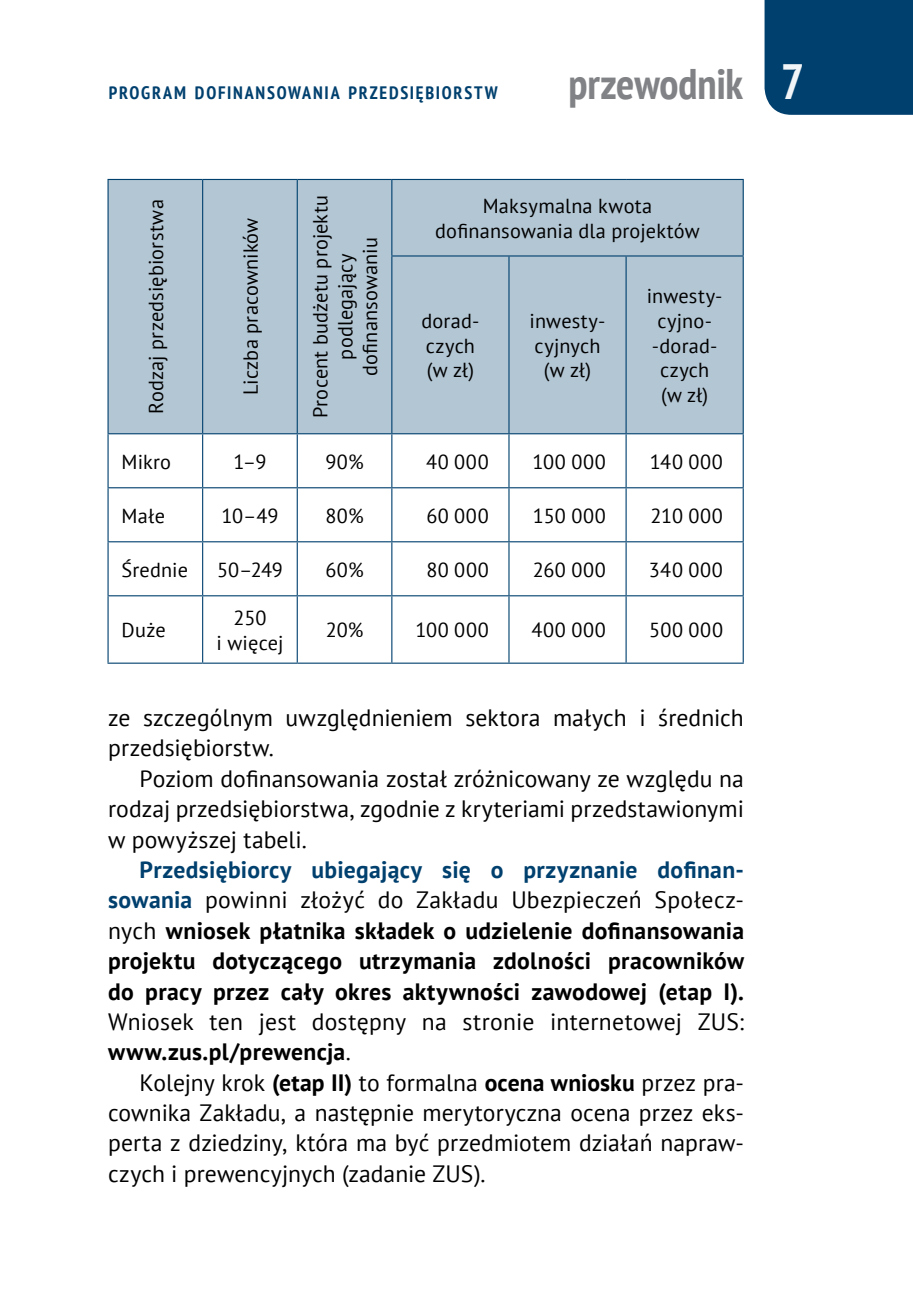
<style>
.page{position:relative;width:913px;height:1295px;background:#fff}
.page>*{position:absolute;margin:0;border:0;box-sizing:border-box;transform-origin:0 0}
.t1{font:700 condensed 42.75px "PT Sans";letter-spacing:-.005em;color:#808285}
.t2{font:23.62px/30.4px "PT Sans";letter-spacing:.005em;color:#000}
.t3{font:700 23.62px/30.4px "PT Sans";letter-spacing:.015em;color:#000;text-align:justify}
.t4{font:20.25px/24.8px "PT Sans";letter-spacing:.01em;color:#000;text-align:center}
.t5{font:700 condensed 18px "PT Sans";letter-spacing:.095em;color:#00406e}
.s1{font-size:49.5px;color:#fff}
.s2{color:#00406e}
.s3{font-weight:400}
.s4{font-weight:700}
</style>
<div class="page">
<div style="left:764px;top:0;width:148px;height:115px;background:#00406e"></div>
<div style="left:109px;top:180px;width:633px;height:253px;background:#b3c6d4"></div>
<svg style="left:109px;top:488px;width:633px;height:174px"></svg>
<hr style="left:107px;top:179px;width:95px;height:1px;background:#00406e">
<hr style="left:107px;top:180px;width:2px;height:76px;background:#00406e">
<hr style="left:202px;top:179px;width:95px;height:1px;background:#00406e">
<hr style="left:202px;top:180px;width:1px;height:76px;background:#00406e">
<hr style="left:297px;top:179px;width:94px;height:1px;background:#00406e">
<hr style="left:296px;top:180px;width:2px;height:76px;background:#00406e">
<hr style="left:107px;top:256px;width:2px;height:177px;background:#00406e">
<hr style="left:202px;top:256px;width:1px;height:177px;background:#00406e">
<hr style="left:296px;top:256px;width:2px;height:177px;background:#00406e">
<hr style="left:391px;top:179px;width:117px;height:1px;background:#00406e">
<hr style="left:391px;top:180px;width:1px;height:75px;background:#00406e">
<hr style="left:508px;top:179px;width:117px;height:1px;background:#00406e">
<hr style="left:625px;top:179px;width:118px;height:1px;background:#00406e">
<hr style="left:742px;top:180px;width:1px;height:75px;background:#00406e">
<hr style="left:391px;top:255px;width:117px;height:1px;background:#00406e">
<hr style="left:391px;top:256px;width:1px;height:177px;background:#00406e">
<hr style="left:508px;top:255px;width:117px;height:1px;background:#00406e">
<hr style="left:508px;top:256px;width:1px;height:177px;background:#00406e">
<hr style="left:625px;top:255px;width:118px;height:1px;background:#00406e">
<hr style="left:625px;top:256px;width:1px;height:177px;background:#00406e">
<hr style="left:742px;top:256px;width:1px;height:177px;background:#00406e">
<hr style="left:107px;top:433px;width:95px;height:1px;background:#00406e">
<hr style="left:107px;top:434px;width:2px;height:53px;background:#00406e">
<hr style="left:202px;top:433px;width:95px;height:1px;background:#00406e">
<hr style="left:202px;top:434px;width:1px;height:53px;background:#00406e">
<hr style="left:297px;top:433px;width:94px;height:1px;background:#00406e">
<hr style="left:296px;top:434px;width:2px;height:53px;background:#00406e">
<hr style="left:391px;top:433px;width:117px;height:1px;background:#00406e">
<hr style="left:391px;top:434px;width:1px;height:53px;background:#00406e">
<hr style="left:508px;top:433px;width:117px;height:1px;background:#00406e">
<hr style="left:508px;top:434px;width:1px;height:53px;background:#00406e">
<hr style="left:625px;top:433px;width:118px;height:1px;background:#00406e">
<hr style="left:625px;top:434px;width:1px;height:53px;background:#00406e">
<hr style="left:742px;top:434px;width:1px;height:53px;background:#00406e">
<hr style="left:107px;top:487px;width:95px;height:1px;background:#00406e">
<hr style="left:107px;top:488px;width:2px;height:53px;background:#00406e">
<hr style="left:202px;top:487px;width:95px;height:1px;background:#00406e">
<hr style="left:202px;top:488px;width:1px;height:53px;background:#00406e">
<hr style="left:297px;top:487px;width:94px;height:1px;background:#00406e">
<hr style="left:296px;top:488px;width:2px;height:53px;background:#00406e">
<hr style="left:391px;top:487px;width:117px;height:1px;background:#00406e">
<hr style="left:391px;top:488px;width:1px;height:53px;background:#00406e">
<hr style="left:508px;top:487px;width:117px;height:1px;background:#00406e">
<hr style="left:508px;top:488px;width:1px;height:53px;background:#00406e">
<hr style="left:625px;top:487px;width:118px;height:1px;background:#00406e">
<hr style="left:625px;top:488px;width:1px;height:53px;background:#00406e">
<hr style="left:742px;top:488px;width:1px;height:53px;background:#00406e">
<hr style="left:107px;top:541px;width:95px;height:1px;background:#00406e">
<hr style="left:107px;top:542px;width:2px;height:53px;background:#00406e">
<hr style="left:202px;top:541px;width:95px;height:1px;background:#00406e">
<hr style="left:202px;top:542px;width:1px;height:53px;background:#00406e">
<hr style="left:297px;top:541px;width:94px;height:1px;background:#00406e">
<hr style="left:296px;top:542px;width:2px;height:53px;background:#00406e">
<hr style="left:391px;top:541px;width:117px;height:1px;background:#00406e">
<hr style="left:391px;top:542px;width:1px;height:53px;background:#00406e">
<hr style="left:508px;top:541px;width:117px;height:1px;background:#00406e">
<hr style="left:508px;top:542px;width:1px;height:53px;background:#00406e">
<hr style="left:625px;top:541px;width:118px;height:1px;background:#00406e">
<hr style="left:625px;top:542px;width:1px;height:53px;background:#00406e">
<hr style="left:742px;top:542px;width:1px;height:53px;background:#00406e">
<hr style="left:107px;top:595px;width:95px;height:1px;background:#00406e">
<hr style="left:107px;top:596px;width:2px;height:66px;background:#00406e">
<hr style="left:202px;top:595px;width:95px;height:1px;background:#00406e">
<hr style="left:202px;top:596px;width:1px;height:66px;background:#00406e">
<hr style="left:297px;top:595px;width:94px;height:1px;background:#00406e">
<hr style="left:296px;top:596px;width:2px;height:66px;background:#00406e">
<hr style="left:391px;top:595px;width:117px;height:1px;background:#00406e">
<hr style="left:391px;top:596px;width:1px;height:66px;background:#00406e">
<hr style="left:508px;top:595px;width:117px;height:1px;background:#00406e">
<hr style="left:508px;top:596px;width:1px;height:66px;background:#00406e">
<hr style="left:625px;top:595px;width:118px;height:1px;background:#00406e">
<hr style="left:625px;top:596px;width:1px;height:66px;background:#00406e">
<hr style="left:742px;top:596px;width:1px;height:66px;background:#00406e">
<hr style="left:107px;top:662px;width:95px;height:2px;background:#00406e">
<hr style="left:202px;top:662px;width:95px;height:2px;background:#00406e">
<hr style="left:297px;top:662px;width:94px;height:2px;background:#00406e">
<hr style="left:391px;top:662px;width:117px;height:2px;background:#00406e">
<hr style="left:508px;top:662px;width:117px;height:2px;background:#00406e">
<hr style="left:625px;top:662px;width:118px;height:2px;background:#00406e">
<p class="t5" style="left:109px;top:81px;width:390px">PROGRAM DOFINANSOWANIA PRZEDSIĘBIORSTW</p>
<h1 class="t1" style="left:568px;top:56px;width:237px">przewodnik <span class="s1">7</span></h1>
<p class="t4" style="left:143px;top:414px;width:216px;rotate:-90deg">Rodzaj przedsiębiorstwa</p>
<p class="t4" style="left:238px;top:395px;width:179px;rotate:-90deg">Liczba pracowników</p>
<p class="t4" style="left:307px;top:418px;width:225px;rotate:-90deg">Procent budżetu projektu podlegający dofinansowaniu</p>
<p class="t4" style="left:435px;top:193px;width:266px">Maksymalna kwota dofinansowania dla projektów</p>
<p class="t4" style="left:646px;top:283px;width:77px">inwesty&shy;cyjno--dorad&shy;czych<br>(w zł)</p>
<p class="t4" style="left:421px;top:308px;width:59px;text-align:left">dorad&shy;czych (w zł)</p>
<p class="t4" style="left:529px;top:308px;width:77px">inwesty&shy;cyjnych (w zł)</p>
<p class="t4" style="left:121px;top:448px;width:51px">Mikro</p>
<p class="t4" style="left:233px;top:448px;width:34px">1–9</p>
<p class="t4" style="left:325px;top:448px;width:40px">90%</p>
<p class="t4" style="left:426px;top:448px;width:64px">40 000</p>
<p class="t4" style="left:532px;top:448px;width:75px">100 000</p>
<p class="t4" style="left:649px;top:448px;width:74px">140 000</p>
<p class="t4" style="left:121px;top:502px;width:45px">Małe</p>
<p class="t4" style="left:221px;top:502px;width:58px">10–49</p>
<p class="t4" style="left:325px;top:502px;width:40px">80%</p>
<p class="t4" style="left:426px;top:502px;width:64px">60 000</p>
<p class="t4" style="left:532px;top:502px;width:74px">150 000</p>
<p class="t4" style="left:650px;top:502px;width:74px">210 000</p>
<p class="t4" style="left:121px;top:557px;width:68px">Średnie</p>
<p class="t4" style="left:217px;top:557px;width:67px">50–249</p>
<p class="t4" style="left:325px;top:557px;width:40px">60%</p>
<p class="t4" style="left:426px;top:557px;width:64px">80 000</p>
<p class="t4" style="left:532px;top:557px;width:75px">260 000</p>
<p class="t4" style="left:648px;top:557px;width:76px">340 000</p>
<p class="t4" style="left:122px;top:617px;width:46px">Duże</p>
<p class="t4" style="left:216px;top:605px;width:68px">250<br>i więcej</p>
<p class="t4" style="left:325px;top:617px;width:39px">20%</p>
<p class="t4" style="left:415px;top:617px;width:75px">100 000</p>
<p class="t4" style="left:531px;top:617px;width:76px">400 000</p>
<p class="t4" style="left:649px;top:617px;width:75px">500 000</p>
<p class="t2" style="left:108px;top:702px;width:637px">ze szczególnym uwzględnieniem sektora małych i średnich przedsiębiorstw.</p>
<p class="t2" style="left:108px;top:763px;width:637px;text-align:justify;text-indent:31px">Poziom dofinansowania został zróżnicowany ze względu na rodzaj przedsiębiorstwa, zgodnie z kryteriami przedstawionymi w powyższej tabeli.</p>
<p class="t3" style="left:108px;top:854px;width:637px;text-indent:31px"><span class="s2">Przedsiębiorcy ubiegający się o przyznanie dofinan&shy;sowania</span> <span class="s3">powinni złożyć do Zakładu Ubezpieczeń Społecz&shy;nych</span> wniosek płatnika składek o udzielenie dofinansowania projektu dotyczącego utrzymania zdolności pracowników do pracy przez cały okres aktywności zawodowej (etap I).</p>
<p class="t2" style="left:108px;top:1006px;width:637px">Wniosek ten jest dostępny na stronie internetowej ZUS: <span class="s4">www.zus.pl/prewencja</span>.</p>
<p class="t2" style="left:108px;top:1066px;width:637px;text-align:justify;text-indent:31px">Kolejny krok <span class="s4">(etap II)</span> to formalna <span class="s4">ocena wniosku</span> przez pra&shy;cownika Zakładu, a następnie merytoryczna ocena przez eks&shy;perta z dziedziny, która ma być przedmiotem działań napraw&shy;czych i prewencyjnych (zadanie ZUS).</p>
</div>
